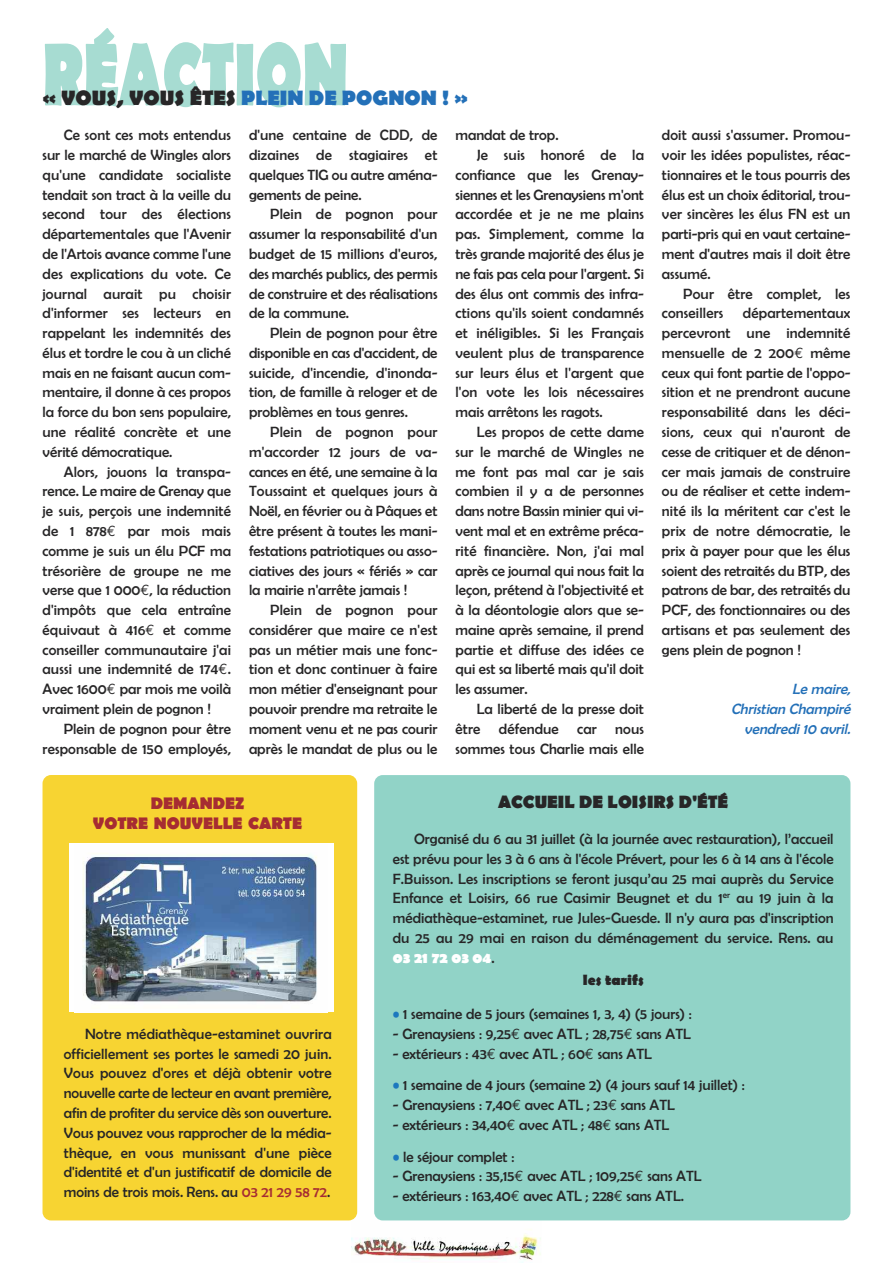
<style>
.page{position:relative;width:893px;height:1263px;background:#fff}
.page>*{position:absolute;margin:0;border:0;box-sizing:border-box;transform-origin:0 0}
.t1{font:700 21px "Berlin Sans FB";color:#2370b8}
.t2{font:700 18px "Berlin Sans FB";color:#272627}
.t3{font:700 16.8px/19.5px "Berlin Sans FB";color:#a62c32;text-align:center}
.t4{font:15px/19.8px "Berlin Sans FB";color:#272627;text-align:justify}
.t5{font:italic 15px/19.8px "Berlin Sans FB";color:#2370b8;text-align:right}
.t6{font:700 15px "Berlin Sans FB";color:#272627}
.s1{color:#272627}
.s2{font-family:"Euro Mono"}
.s3{color:#a62c32}
.s4{font-weight:700;color:#fff}
.s5{color:#1c78be}
</style>
<div class="page">
<img style="left:351px;top:1220px;width:191px;height:43px">
<svg style="left:45px;top:28px;width:189px;height:79px"></svg>
<div style="left:374px;top:775px;width:476px;height:445px;background:#91d3c7;border-radius:9px"></div>
<div style="left:43px;top:775px;width:314px;height:445px;background:#f7d432;border-radius:9px"></div>
<div style="left:69px;top:843px;width:264px;height:169px;background:#fff"></div>
<img style="left:82px;top:854px;width:235px;height:148px">
<h1 class="t1" style="left:43px;top:85px;width:427px"><span class="s1">« VOUS, VOUS ÊTES</span> PLEIN DE POGNON ! »</h1>
<p class="t4" style="left:43px;top:125px;width:190px;text-indent:21px">Ce sont ces mots entendus sur le marché de Wingles alors qu'une candidate socialiste tendait son tract à la veille du second tour des élections départementales que l'Avenir de l'Artois avance comme l'une des explications du vote. Ce journal aurait pu choisir d'informer ses lecteurs en rappelant les indemnités des élus et tordre le cou à un cliché mais en ne faisant aucun com&shy;mentaire, il donne à ces propos la force du bon sens populaire, une réalité concrète et une vérité démocratique.</p>
<p class="t4" style="left:43px;top:461px;width:190px;text-indent:21px">Alors, jouons la transpa&shy;rence. Le maire de Grenay que je suis, perçois une indemnité de 1 878<span class="s2">€</span> par mois mais comme je suis un élu PCF ma trésorière de groupe ne me verse que 1 000<span class="s2">€</span>, la réduction d'impôts que cela entraîne équivaut à 416<span class="s2">€</span> et comme conseiller communautaire j'ai aussi une indemnité de 174<span class="s2">€</span>.<br>Avec 1600<span class="s2">€</span> par mois me voilà vraiment plein de pognon !</p>
<p class="t4" style="left:43px;top:719px;width:190px;text-align:right">Plein de pognon pour être responsable de 150 employés,</p>
<p class="t4" style="left:249px;top:125px;width:190px">d'une centaine de CDD, de dizaines de stagiaires et quelques TIG ou autre aména&shy;gements de peine.</p>
<p class="t4" style="left:249px;top:204px;width:190px;text-indent:21px">Plein de pognon pour assumer la responsabilité d'un budget de 15 millions d'euros, des marchés publics, des permis de construire et des réalisations de la commune.</p>
<p class="t4" style="left:249px;top:323px;width:190px;text-indent:21px">Plein de pognon pour être disponible en cas d'accident, de suicide, d'incendie, d'inonda&shy;tion, de famille à reloger et de problèmes en tous genres.</p>
<p class="t4" style="left:249px;top:422px;width:190px;text-indent:21px">Plein de pognon pour m'accorder 12 jours de va&shy;cances en été, une semaine à la Toussaint et quelques jours à Noël, en février ou à Pâques et être présent à toutes les mani&shy;festations patriotiques ou asso&shy;ciatives des jours « fériés » car la mairie n'arrête jamais !</p>
<p class="t4" style="left:249px;top:600px;width:190px;text-indent:21px">Plein de pognon pour considérer que maire ce n'est pas un métier mais une fonc&shy;tion et donc continuer à faire mon métier d'enseignant pour pouvoir prendre ma retraite le moment venu et ne pas courir après le mandat de plus ou le</p>
<p class="t4" style="left:455px;top:125px;width:105px">mandat de trop.</p>
<p class="t4" style="left:477px;top:145px;width:169px">Je suis honoré de la</p>
<p class="t4" style="left:455px;top:165px;width:190px">confiance que les Grenay-</p>
<p class="t4" style="left:455px;top:185px;width:190px">siennes et les Grenaysiens m'ont</p>
<p class="t4" style="left:455px;top:204px;width:190px">accordée et je ne me plains</p>
<p class="t4" style="left:455px;top:224px;width:190px">pas. Simplement, comme la</p>
<p class="t4" style="left:455px;top:244px;width:190px">très grande majorité des élus je</p>
<p class="t4" style="left:455px;top:264px;width:190px">ne fais pas cela pour l'argent. Si</p>
<p class="t4" style="left:455px;top:283px;width:190px">des élus ont commis des infra-</p>
<p class="t4" style="left:455px;top:303px;width:190px">ctions qu'ils soient condamnés</p>
<p class="t4" style="left:455px;top:323px;width:190px">et inéligibles. Si les Français</p>
<p class="t4" style="left:455px;top:343px;width:190px">veulent plus de transparence</p>
<p class="t4" style="left:455px;top:363px;width:190px">sur leurs élus et l'argent que</p>
<p class="t4" style="left:455px;top:382px;width:190px">l'on vote les lois nécessaires</p>
<p class="t4" style="left:455px;top:402px;width:149px">mais arrêtons les ragots.</p>
<p class="t4" style="left:477px;top:422px;width:169px">Les propos de cette dame</p>
<p class="t4" style="left:455px;top:442px;width:190px">sur le marché de Wingles ne</p>
<p class="t4" style="left:455px;top:461px;width:190px">me font pas mal car je sais</p>
<p class="t4" style="left:455px;top:481px;width:190px">combien il y a de personnes</p>
<p class="t4" style="left:455px;top:501px;width:190px">dans notre Bassin minier qui vi-</p>
<p class="t4" style="left:455px;top:521px;width:190px">vent mal et en extrême préca-</p>
<p class="t4" style="left:455px;top:541px;width:190px">rité financière. Non, j'ai mal</p>
<p class="t4" style="left:455px;top:560px;width:190px">après ce journal qui nous fait la</p>
<p class="t4" style="left:455px;top:580px;width:190px">leçon, prétend à l'objectivité et</p>
<p class="t4" style="left:455px;top:600px;width:190px">à la déontologie alors que se-</p>
<p class="t4" style="left:455px;top:620px;width:190px">maine après semaine, il prend</p>
<p class="t4" style="left:455px;top:640px;width:190px">partie et diffuse des idées ce</p>
<p class="t4" style="left:455px;top:659px;width:190px">qui est sa liberté mais qu'il doit</p>
<p class="t4" style="left:455px;top:679px;width:74px">les assumer.</p>
<p class="t4" style="left:477px;top:699px;width:169px">La liberté de la presse doit</p>
<p class="t4" style="left:455px;top:719px;width:190px">être défendue car nous</p>
<p class="t4" style="left:455px;top:738px;width:190px">sommes tous Charlie mais elle</p>
<p class="t4" style="left:662px;top:125px;width:190px">doit aussi s'assumer. Promou&shy;voir les idées populistes, réac&shy;tionnaires et le tous pourris des élus est un choix éditorial, trou&shy;ver sincères les élus FN est un parti-pris qui en vaut certaine&shy;ment d'autres mais il doit être assumé.</p>
<p class="t4" style="left:662px;top:283px;width:190px;text-indent:21px">Pour être complet, les conseillers</p>
<p class="t4" style="left:662px;top:303px;width:190px;text-indent:81px">départementaux percevront une indemnité mensuelle de 2 200<span class="s2">€</span> même ceux qui font partie de l'oppo&shy;sition et ne prendront aucune responsabilité dans les déci&shy;sions, ceux qui n'auront de cesse de critiquer et de dénon&shy;cer mais jamais de construire ou de réaliser et cette indem&shy;nité ils la méritent car c'est le prix de notre démocratie, le prix à payer pour que les élus soient des retraités du BTP, des patrons de bar, des retraités du PCF, des fonctionnaires ou des artisans et pas seulement des gens plein de pognon !</p>
<p class="t5" style="left:731px;top:679px;width:124px">Le maire,<br>Christian Champiré vendredi 10 avril.</p>
<p class="t3" style="left:93px;top:794px;width:211px">DEMANDEZ<br>VOTRE NOUVELLE CARTE</p>
<p class="t4" style="left:64px;top:1024px;width:269px;text-indent:21px">Notre médiathèque-estaminet ouvrira officiellement ses portes le samedi 20 juin.<br>Vous pouvez d'ores et déjà obtenir votre nouvelle carte de lecteur en avant première, afin de profiter du service dès son ouverture.<br>Vous pouvez vous rapprocher de la média&shy;thèque, en vous munissant d'une pièce d'identité et d'un justificatif de domicile de moins de trois mois. Rens. au <span class="s3">03 21 29 58 72</span>.</p>
<p class="t2" style="left:498px;top:791px;width:232px">ACCUEIL DE LOISIRS D'ÉTÉ</p>
<p class="t4" style="left:393px;top:829px;width:442px;text-indent:21px">Organisé du 6 au 31 juillet (à la journée avec restauration), l’accueil est prévu pour les 3 à 6 ans à l'école Prévert, pour les 6 à 14 ans à l'école F.Buisson. Les inscriptions se feront jusqu’au 25 mai auprès du Service Enfance et Loisirs, 66 rue Casimir Beugnet et du 1<sup>er</sup> au 19 juin à la médiathèque-estaminet, rue Jules-Guesde. Il n'y aura pas d'inscription du 25 au 29 mai en raison du déménagement du service. Rens. au <span class="s4">03 21 72 03 04</span>.</p>
<p class="t6" style="left:583px;top:971px;width:62px">les tarifs</p>
<p class="t4" style="left:393px;top:1004px;width:301px"><span class="s5">•</span> 1 semaine de 5 jours (semaines 1, 3, 4) (5 jours) :</p>
<p class="t4" style="left:393px;top:1024px;width:299px">- Grenaysiens : 9,25<span class="s2">€</span> avec ATL ; 28,75<span class="s2">€</span> sans ATL</p>
<p class="t4" style="left:393px;top:1043px;width:261px">- extérieurs : 43<span class="s2">€</span> avec ATL ; 60<span class="s2">€</span> sans ATL</p>
<p class="t4" style="left:393px;top:1075px;width:354px"><span class="s5">•</span> 1 semaine de 4 jours (semaine 2) (4 jours sauf 14 juillet) :</p>
<p class="t4" style="left:393px;top:1095px;width:284px">- Grenaysiens : 7,40<span class="s2">€</span> avec ATL ; 23<span class="s2">€</span> sans ATL</p>
<p class="t4" style="left:393px;top:1115px;width:278px">- extérieurs : 34,40<span class="s2">€</span> avec ATL ; 48<span class="s2">€</span> sans ATL</p>
<p class="t4" style="left:393px;top:1146px;width:123px"><span class="s5">•</span> le séjour complet :</p>
<p class="t4" style="left:393px;top:1166px;width:310px">- Grenaysiens : 35,15<span class="s2">€</span> avec ATL ; 109,25<span class="s2">€</span> sans ATL</p>
<p class="t4" style="left:393px;top:1186px;width:293px">- extérieurs : 163,40<span class="s2">€</span> avec ATL ; 228<span class="s2">€</span> sans ATL.</p>
</div>
